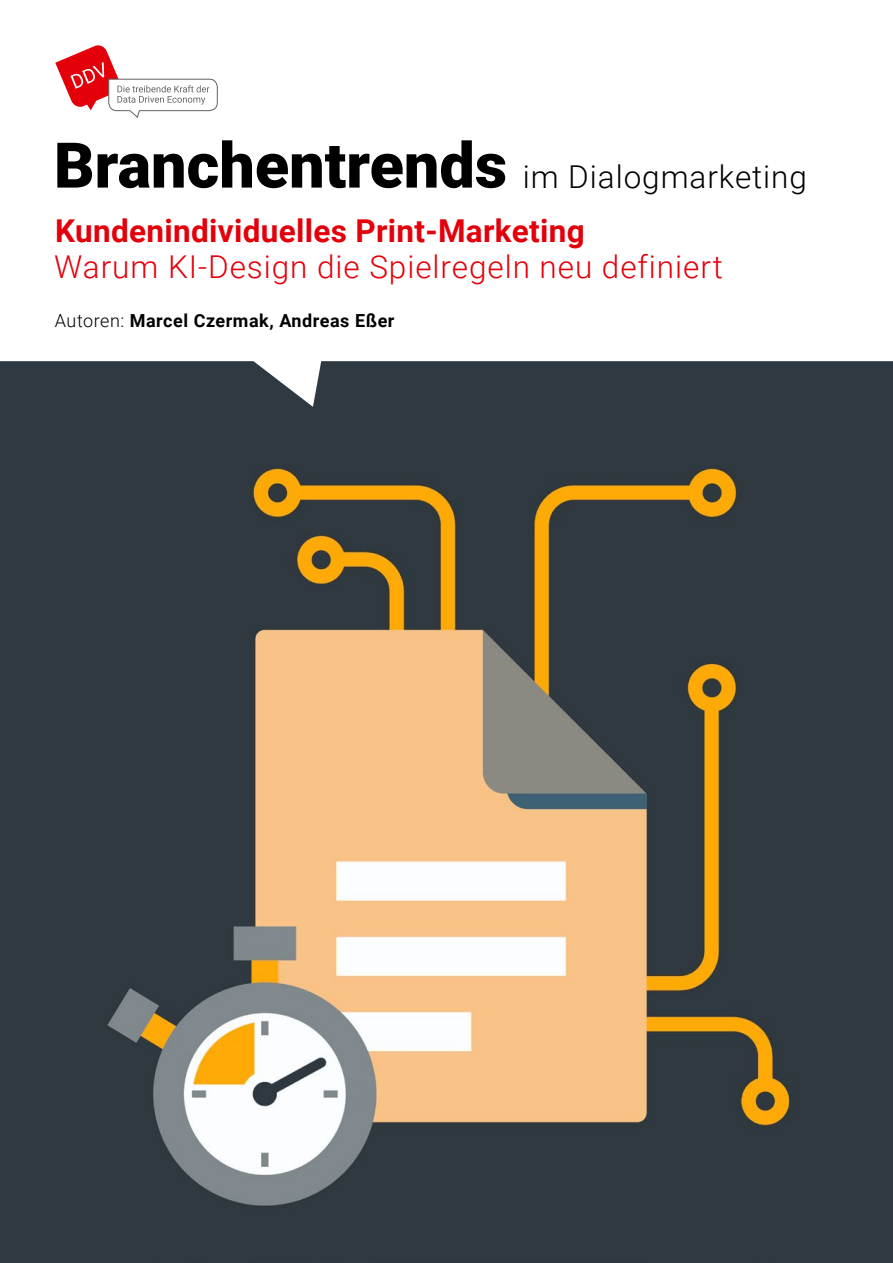
<style>
.page{position:relative;width:893px;height:1263px;background:#fff}
.page>*{position:absolute;margin:0;border:0;box-sizing:border-box;transform-origin:0 0}
.t1{font:300 31.5px/36px "Roboto";letter-spacing:.03em;color:#e3000b}
.t2{font:300 31.5px "Roboto";letter-spacing:.03em;color:#000}
.t3{font:700 18px "Roboto";letter-spacing:.03em;color:#000}
.s1{font-weight:900;font-size:63px}
.s2{font-weight:700}
.s3{font-weight:300}
</style>
<div class="page">
<img style="left:0;top:407px;width:893px;height:856px">
<div style="left:0;top:361px;width:893px;height:46px;background:#2f3941"></div>
<svg style="left:55px;top:45px;width:163px;height:73px"></svg>
<p class="t2" style="left:54px;top:154px;width:754px"><span class="s1">Branchentrends</span> im Dialogmarketing</p>
<p class="t1" style="left:54px;top:211px;width:670px"><span class="s2">Kundenindividuelles Print-Marketing<br></span>Warum KI-Design die Spielregeln neu definiert</p>
<p class="t3" style="left:55px;top:308px;width:341px"><span class="s3">Autoren:</span> Marcel Czermak, Andreas Eßer</p>
</div>
